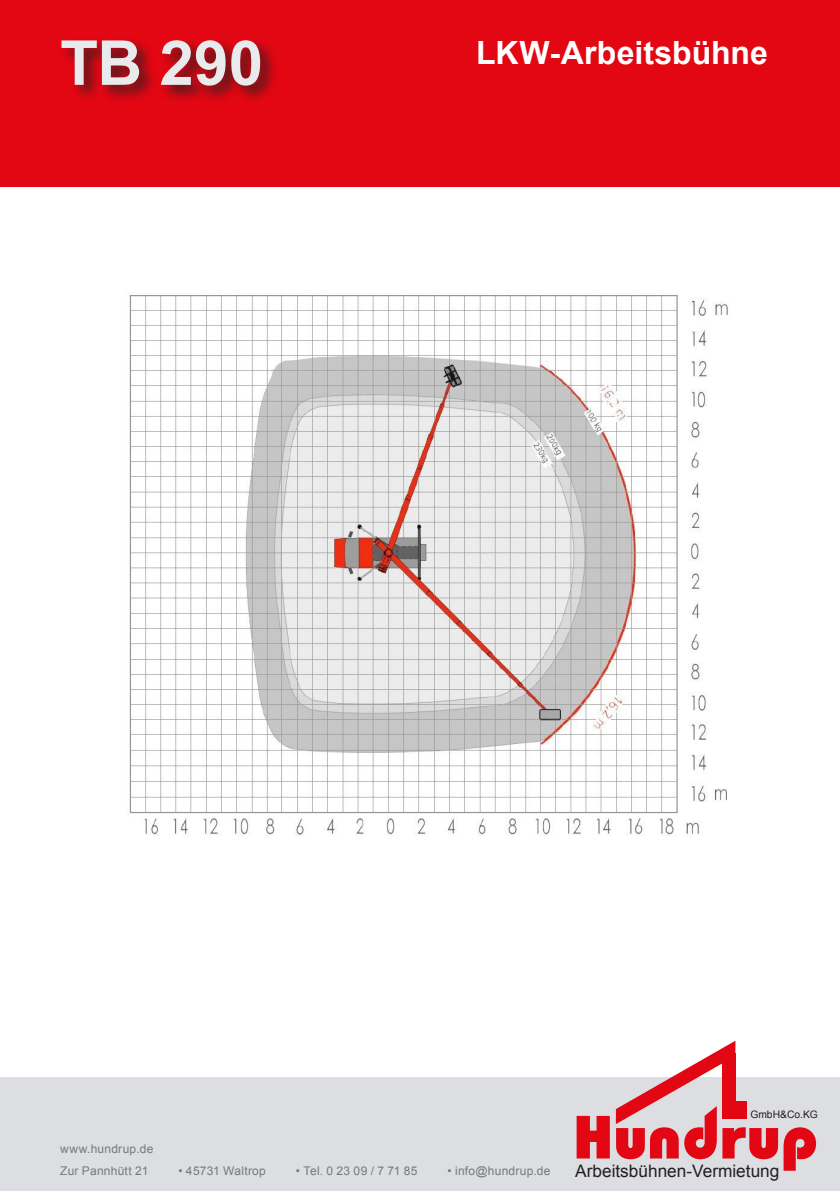
<style>
.page{position:relative;width:840px;height:1191px;background:#fff}
.page>*{position:absolute;margin:0;border:0;box-sizing:border-box;transform-origin:0 0}
.t1{font:700 62px "Arial";color:#e8eaec}
.t2{font:700 32px "Arial";color:#fff}
.t3{font:17.2px "Arial";color:#231f20}
.t4{font:12px/22px "Arial";letter-spacing:.02em;color:#76787b}
.t5{font:10.2px "Arial";color:#231f20}
</style>
<div class="page">
<div style="left:0;top:0;width:839px;height:187px;background:#e30613"></div>
<div style="left:0;top:1077px;width:839px;height:114px;background:#dcdee2"></div>
<svg style="left:576px;top:1115px;width:33px;height:43px"></svg>
<svg style="left:783px;top:1127px;width:32px;height:43px"></svg>
<svg style="left:615px;top:1040px;width:162px;height:119px"></svg>
<div style="left:59px;top:37px;width:220px;height:67px;background:#231f20;opacity:.75"></div>
<img style="left:129px;top:295px;width:599px;height:541px">
<h1 class="t1" style="left:60px;top:27px;width:204px">TB 290</h1>
<h2 class="t2" style="left:476px;top:34px;width:293px">LKW-Arbeitsbühne</h2>
<p class="t4" style="left:60px;top:1138px;width:95px">www.hundrup.de<br>Zur Pannhütt 21</p>
<p class="t4" style="left:178px;top:1160px;width:89px">• 45731 Waltrop</p>
<p class="t4" style="left:296px;top:1160px;width:123px">• Tel. 0 23 09 / 7 71 85</p>
<p class="t4" style="left:447px;top:1160px;width:104px">• info@hundrup.de</p>
<p class="t5" style="left:750px;top:1109px;width:69px">GmbH&amp;Co.KG</p>
<h3 class="t3" style="left:575px;top:1160px;width:205px">Arbeitsbühnen-Vermietung</h3>
</div>
